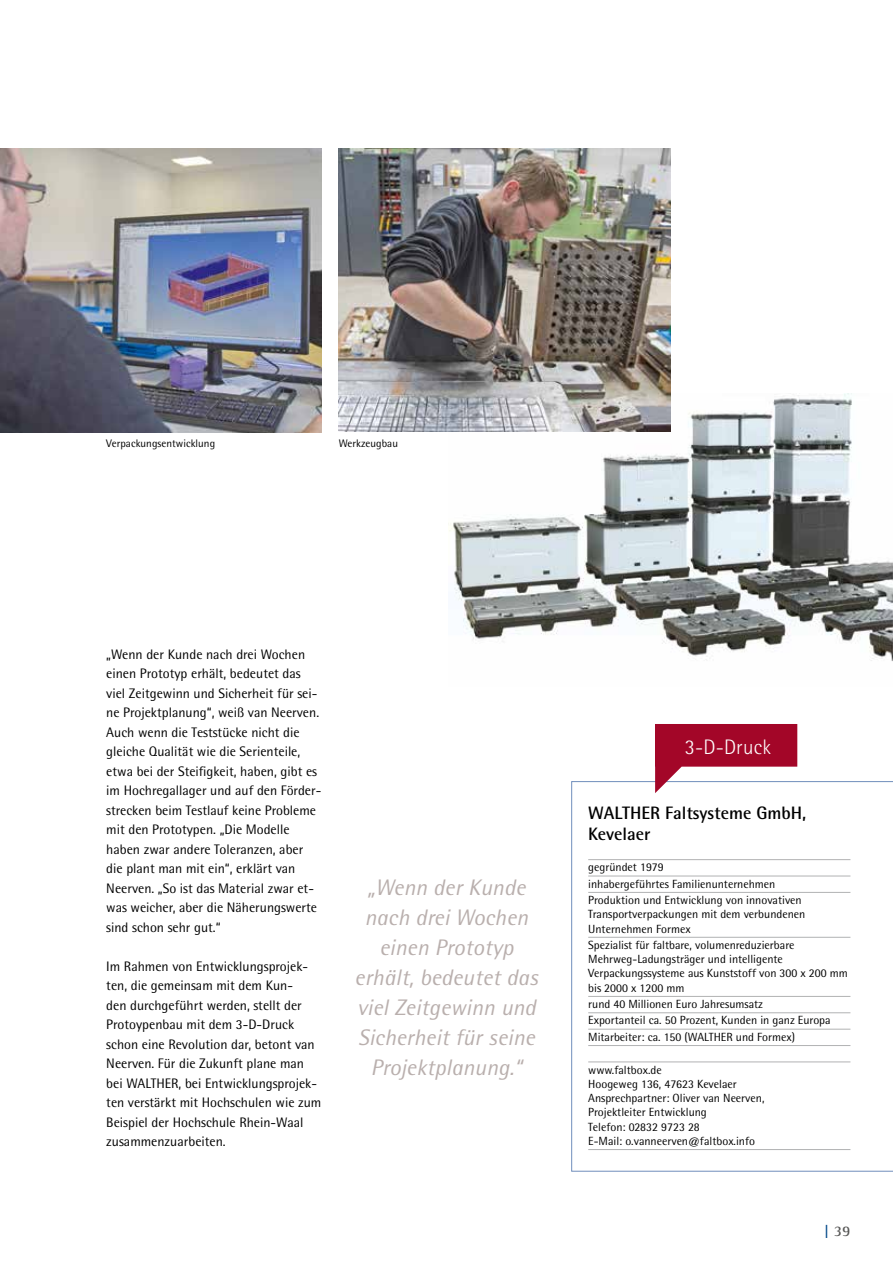
<style>
.page{position:relative;width:893px;height:1263px;background:#fff}
.page>*{position:absolute;margin:0;border:0;box-sizing:border-box;transform-origin:0 0}
.t1{font:italic 22.5px/30px "Rotis Semi Sans";letter-spacing:.005em;color:#b9afad;text-align:center}
.t2{font:300 21px "Rotis Semi Sans";letter-spacing:.01em;color:#fff}
.t3{font:700 18px/21px "Rotis Semi Sans";color:#000}
.t4{font:700 15px "Rotis Semi Serif";color:#565655}
.t5{font:13.8px/19.5px "Rotis Semi Sans";color:#000}
.t6{font:11.85px/14.2px "Rotis Semi Sans";color:#000}
.t7{font:10.95px "Rotis Semi Sans";color:#000}
.s1{color:#004888}
</style>
<div class="page">
<img style="left:448px;top:393px;width:445px;height:268px">
<svg style="left:571px;top:781px;width:322px;height:391px"></svg>
<hr style="left:588px;top:859px;width:262px;height:1px;background:#b1b2b3">
<hr style="left:588px;top:875px;width:262px;height:1px;background:#b1b2b3">
<hr style="left:588px;top:892px;width:262px;height:1px;background:#b1b2b3">
<hr style="left:588px;top:937px;width:262px;height:1px;background:#b1b2b3">
<hr style="left:588px;top:996px;width:262px;height:1px;background:#b1b2b3">
<hr style="left:588px;top:1012px;width:262px;height:1px;background:#b1b2b3">
<hr style="left:588px;top:1029px;width:262px;height:1px;background:#b1b2b3">
<hr style="left:588px;top:1045px;width:262px;height:1px;background:#b1b2b3">
<hr style="left:588px;top:1061px;width:262px;height:1px;background:#b1b2b3">
<hr style="left:588px;top:1149px;width:262px;height:1px;background:#b1b2b3">
<svg style="left:655px;top:724px;width:142px;height:69px"></svg>
<img style="left:0;top:149px;width:322px;height:283px">
<img style="left:339px;top:149px;width:331px;height:282px">
<p class="t7" style="left:106px;top:437px;width:110px">Verpackungsentwicklung</p>
<p class="t7" style="left:339px;top:437px;width:61px">Werkzeugbau</p>
<p class="t5" style="left:106px;top:644px;width:217px">„Wenn der Kunde nach drei Wochen einen Prototyp erhält, bedeutet das viel Zeitgewinn und Sicherheit für sei&shy;ne Projektplanung“, weiß van Neerven.<br>Auch wenn die Teststücke nicht die gleiche Qualität wie die Serienteile, etwa bei der Steifigkeit, haben, gibt es im Hochregallager und auf den Förder&shy;strecken beim Testlauf keine Probleme mit den Prototypen. „Die Modelle haben zwar andere Toleranzen, aber die plant man mit ein“, erklärt van Neerven. „So ist das Material zwar et&shy;was weicher, aber die Näherungswerte sind schon sehr gut.“</p>
<p class="t5" style="left:106px;top:956px;width:217px">Im Rahmen von Entwicklungsprojek&shy;ten, die gemeinsam mit dem Kun-<br>den durchgeführt werden, stellt der Protoypenbau mit dem 3-D-Druck schon eine Revolution dar, betont van Neerven. Für die Zukunft plane man bei WALTHER, bei Entwicklungsprojek&shy;ten verstärkt mit Hochschulen wie zum Beispiel der Hochschule Rhein-Waal zusammenzuarbeiten.</p>
<h1 class="t1" style="left:355px;top:872px;width:185px">„Wenn der Kunde nach drei Wochen einen Prototyp erhält, bedeutet das viel Zeitgewinn und<br>Sicherheit für seine<br>Projektplanung.“</h1>
<h2 class="t2" style="left:685px;top:735px;width:88px">3-D-Druck</h2>
<h3 class="t3" style="left:588px;top:802px;width:220px">WALTHER Faltsysteme GmbH,<br>Kevelaer</h3>
<p class="t6" style="left:588px;top:859px;width:215px;line-height:16.4px">gegründet 1979<br>inhabergeführtes Familienunternehmen<br>Produktion und Entwicklung von innovativen</p>
<p class="t6" style="left:588px;top:907px;width:219px">Transportverpackungen mit dem verbundenen<br>Unternehmen Formex</p>
<p class="t6" style="left:588px;top:938px;width:261px">Spezialist für faltbare, volumenreduzierbare Mehrweg-Ladungsträger und intelligente Verpackungssysteme aus Kunststoff von 300 x 200 mm bis 2000 x 1200 mm</p>
<p class="t6" style="left:588px;top:996px;width:244px;line-height:16.4px">rund 40 Millionen Euro Jahresumsatz<br>Exportanteil ca. 50 Prozent, Kunden in ganz Europa<br>Mitarbeiter: ca. 150 (WALTHER und Formex)</p>
<p class="t6" style="left:588px;top:1062px;width:178px">www.faltbox.de<br>Hoogeweg 136, 47623 Kevelaer<br>Ansprechpartner: Oliver van Neerven,<br>Projektleiter Entwicklung<br>Telefon: 02832 9723 28<br>E-Mail: o.vanneerven@faltbox.info</p>
<p class="t4" style="left:824px;top:1221px;width:28px"><span class="s1">|</span> 39</p>
</div>
